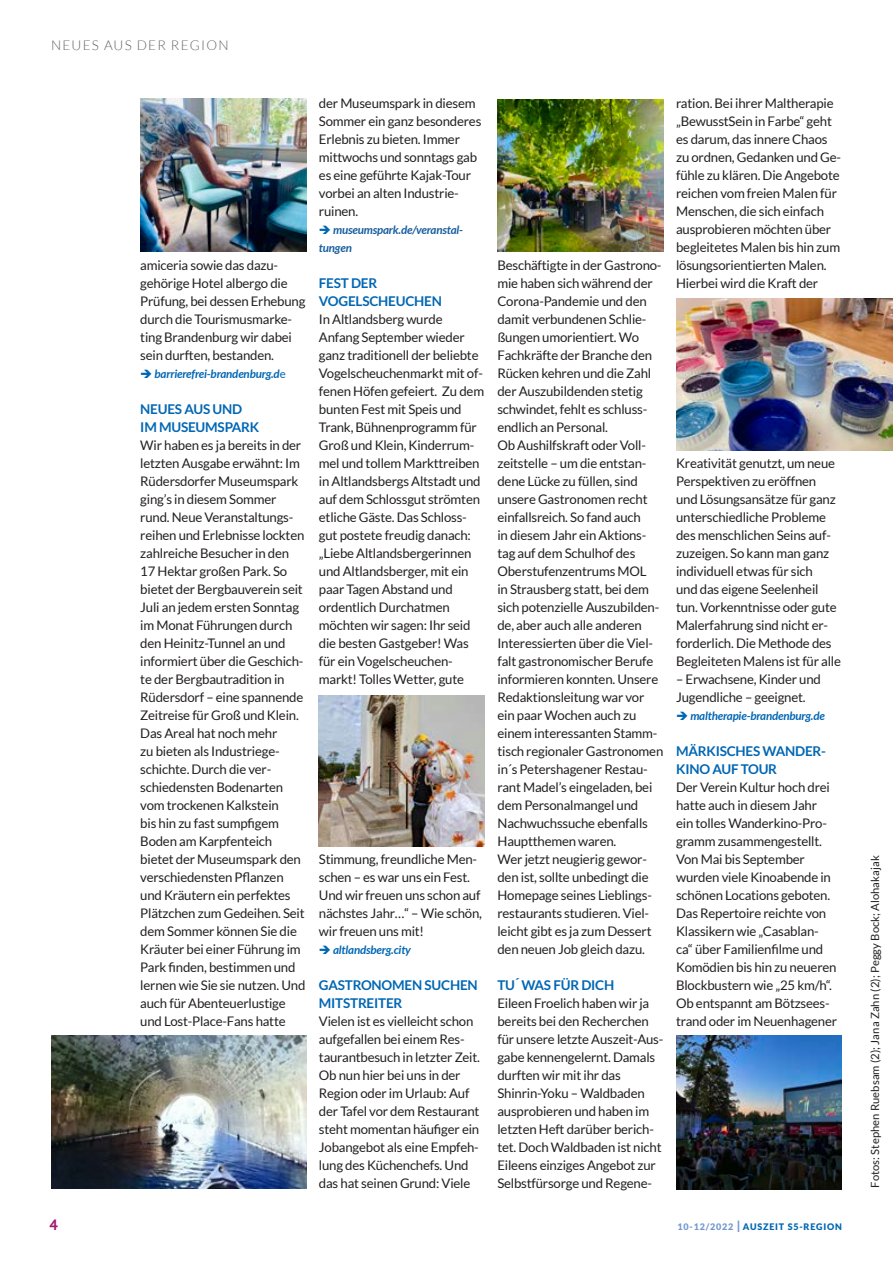
<style>
.page{position:relative;width:893px;height:1263px;background:#fff}
.page>*{position:absolute;margin:0;border:0;box-sizing:border-box;transform-origin:0 0}
.t1{font:700 15px "PT Sans";color:#a11a6e}
.t2{font:700 13.5px/18px "Lato";letter-spacing:-.015em;color:#0166b3}
.t3{font:300 13.5px "Lato";letter-spacing:.09em;color:#636366}
.t4{font:13.2px/18px "Lato";letter-spacing:-.015em;color:#231f20}
.t5{font:italic 700 11.55px "Lato";letter-spacing:-.015em;color:#0166b3}
.t6{font:italic 700 11.55px/18px "Lato";letter-spacing:-.015em;color:#175d9e}
.t7{font:11.25px "Lato";letter-spacing:.005em;color:#231f20}
.t8{font:900 9px "Lato";letter-spacing:.09em;color:#0166b3}
.s1{font-weight:400;font-style:normal}
.s2{color:#0166b3}
.s3{color:#7498ce}
.s4{font-size:12px;color:#7498ce}
</style>
<div class="page">
<img style="left:319px;top:695px;width:166px;height:152px">
<img style="left:497px;top:100px;width:166px;height:152px">
<img style="left:140px;top:99px;width:166px;height:153px">
<img style="left:51px;top:1035px;width:255px;height:153px">
<img style="left:676px;top:1035px;width:166px;height:154px">
<img style="left:676px;top:299px;width:217px;height:152px">
<p class="t3" style="left:51px;top:38px;width:179px">NEUES AUS DER REGION</p>
<p class="t4" style="left:140px;top:256px;width:167px">amiceria sowie das dazu&shy;gehörige Hotel albergo die<br>Prüfung, bei dessen Erhebung durch die Tourismusmarke&shy;ting Brandenburg wir dabei sein durften, bestanden.</p>
<p class="t5" style="left:140px;top:367px;width:147px">➔ barrierefrei-brandenburg.d<span class="s1">e</span></p>
<p class="t2" style="left:140px;top:400px;width:120px">NEUES AUS UND<br>IM MUSEUMSPARK</p>
<p class="t4" style="left:140px;top:436px;width:167px">Wir haben es ja bereits in der letzten Ausgabe erwähnt: Im<br>Rüdersdorfer Museumspark ging’s in diesem Sommer rund. Neue Veranstaltungs&shy;reihen und Erlebnisse lockten zahlreiche Besucher in den<br>17 Hektar großen Park. So bietet der Bergbauverein seit<br>Juli an jedem ersten Sonntag im Monat Führungen durch den Heinitz-Tunnel an und informiert über die Geschich&shy;te der Bergbautradition in<br>Rüdersdorf – eine spannende<br>Zeitreise für Groß und Klein.<br>Das Areal hat noch mehr<br>zu bieten als Industriege&shy;schichte. Durch die ver&shy;schiedensten Bodenarten vom trockenen Kalkstein<br>bis hin zu fast sumpfigem<br>Boden am Karpfenteich bietet der Museumspark den verschiedensten Pflanzen und Kräutern ein perfektes<br>Plätzchen zum Gedeihen. Seit dem Sommer können Sie die<br>Kräuter bei einer Führung im<br>Park finden, bestimmen und lernen wie Sie sie nutzen. Und auch für Abenteuerlustige und Lost-Place-Fans hatte</p>
<p class="t4" style="left:319px;top:94px;width:164px">der Museumspark in diesem<br>Sommer ein ganz besonderes<br>Erlebnis zu bieten. Immer mittwochs und sonntags gab es eine geführte Kajak-Tour vorbei an alten Industrie&shy;ruinen.</p>
<p class="t6" style="left:319px;top:221px;width:146px"><span class="s2">➔</span> museumspark.de/veranstal&shy;tungen</p>
<p class="t2" style="left:319px;top:274px;width:125px">FEST DER<br>VOGELSCHEUCHEN</p>
<p class="t4" style="left:319px;top:310px;width:167px">In Altlandsberg wurde<br>Anfang September wieder ganz traditionell der beliebte<br>Vogelscheuchenmarkt mit of&shy;fenen Höfen gefeiert. Zu dem bunten Fest mit Speis und<br>Trank, Bühnenprogramm für<br>Groß und Klein, Kinderrum&shy;mel und tollem Markttreiben in Altlandsbergs Altstadt und auf dem Schlossgut strömten etliche Gäste. Das Schloss&shy;gut postete freudig danach: „Liebe Altlandsbergerinnen und Altlandsberger, mit ein paar Tagen Abstand und ordentlich Durchatmen möchten wir sagen: Ihr seid die besten Gastgeber! Was für ein Vogelscheuchen&shy;markt! Tolles Wetter, gute</p>
<p class="t4" style="left:319px;top:850px;width:165px">Stimmung, freundliche Men&shy;schen – es war uns ein Fest.<br>Und wir freuen uns schon auf nächstes Jahr…“ – Wie schön, wir freuen uns mit!</p>
<p class="t5" style="left:319px;top:943px;width:94px">➔ altlandsberg.city</p>
<p class="t2" style="left:319px;top:976px;width:160px">GASTRONOMEN SUCHEN<br>MITSTREITER</p>
<p class="t4" style="left:319px;top:1012px;width:162px">Vielen ist es vielleicht schon aufgefallen bei einem Res&shy;taurantbesuch in letzter Zeit.<br>Ob nun hier bei uns in der<br>Region oder im Urlaub: Auf der Tafel vor dem Restaurant steht momentan häufiger ein<br>Jobangebot als eine Empfeh&shy;lung des Küchenchefs. Und das hat seinen Grund: Viele</p>
<p class="t4" style="left:497px;top:256px;width:167px">Beschäftigte in der Gastrono&shy;mie haben sich während der<br>Corona-Pandemie und den damit verbundenen Schlie&shy;ßungen umorientiert. Wo<br>Fachkräfte der Branche den<br>Rücken kehren und die Zahl der Auszubildenden stetig schwindet, fehlt es schluss&shy;endlich an Personal.<br>Ob Aushilfskraft oder Voll&shy;zeitstelle – um die entstan&shy;dene Lücke zu füllen, sind unsere Gastronomen recht einfallsreich. So fand auch<br>in diesem Jahr ein Aktions&shy;tag auf dem Schulhof des<br>Oberstufenzentrums MOL<br>in Strausberg statt, bei dem sich potenzielle Auszubilden&shy;de, aber auch alle anderen<br>Interessierten über die Viel&shy;falt gastronomischer Berufe informieren konnten. Unsere<br>Redaktionsleitung war vor ein paar Wochen auch zu einem interessanten Stamm&shy;tisch regionaler Gastronomen in´s Petershagener Restau&shy;rant Madel’s eingeladen, bei dem Personalmangel und<br>Nachwuchssuche ebenfalls<br>Hauptthemen waren.<br>Wer jetzt neugierig gewor&shy;den ist, sollte unbedingt die<br>Homepage seines Lieblings&shy;restaurants studieren. Viel&shy;leicht gibt es ja zum Dessert den neuen Job gleich dazu.</p>
<p class="t2" style="left:497px;top:976px;width:118px">TU´ WAS FÜR DICH</p>
<p class="t4" style="left:497px;top:994px;width:167px">Eileen Froelich haben wir ja bereits bei den Recherchen für unsere letzte Auszeit-Aus&shy;gabe kennengelernt. Damals durften wir mit ihr das<br>Shinrin-Yoku – Waldbaden ausprobieren und haben im letzten Heft darüber berich&shy;tet. Doch Waldbaden ist nicht<br>Eileens einziges Angebot zur<br>Selbstfürsorge und Regene-</p>
<p class="t4" style="left:676px;top:94px;width:166px">ration. Bei ihrer Maltherapie „BewusstSein in Farbe“ geht es darum, das innere Chaos zu ordnen, Gedanken und Ge&shy;fühle zu klären. Die Angebote reichen vom freien Malen für<br>Menschen, die sich einfach ausprobieren möchten über begleitetes Malen bis hin zum lösungsorientierten Malen.<br>Hierbei wird die Kraft der</p>
<p class="t4" style="left:676px;top:454px;width:166px">Kreativität genutzt, um neue<br>Perspektiven zu eröffnen und Lösungsansätze für ganz unterschiedliche Probleme des menschlichen Seins auf&shy;zuzeigen. So kann man ganz individuell etwas für sich<br>und das eigene Seelenheil tun. Vorkenntnisse oder gute<br>Malerfahrung sind nicht er&shy;forderlich. Die Methode des<br>Begleiteten Malens ist für alle</p>
<p class="t4" style="left:676px;top:670px;width:146px">– Erwachsene, Kinder und<br>Jugendliche – geeignet.</p>
<p class="t5" style="left:676px;top:709px;width:150px">➔ maltherapie-brandenburg.de</p>
<p class="t2" style="left:676px;top:742px;width:151px">MÄRKISCHES WANDER-<br>KINO AUF TOUR</p>
<p class="t4" style="left:676px;top:778px;width:163px">Der Verein Kultur hoch drei hatte auch in diesem Jahr ein tolles Wanderkino-Pro&shy;gramm zusammengestellt.<br>Von Mai bis September wurden viele Kinoabende in schönen Locations geboten.<br>Das Repertoire reichte von<br>Klassikern wie „Casablan&shy;ca“ über Familienfilme und<br>Komödien bis hin zu neueren<br>Blockbustern wie „25 km/h“.<br>Ob entspannt am Bötzsees&shy;trand oder im Neuenhagener</p>
<p class="t1" style="left:50px;top:1214px;width:10px">4</p>
<p class="t8" style="left:677px;top:1221px;width:166px"><span class="s3">10-12/2022</span> <span class="s4">|</span> AUSZEIT S5-REGION</p>
<p class="t7" style="left:869px;top:1187px;width:333px;rotate:-90deg">Fotos: Stephen Ruebsam (2); Jana Zahn (2); Peggy Bock; Alohakajak</p>
</div>
